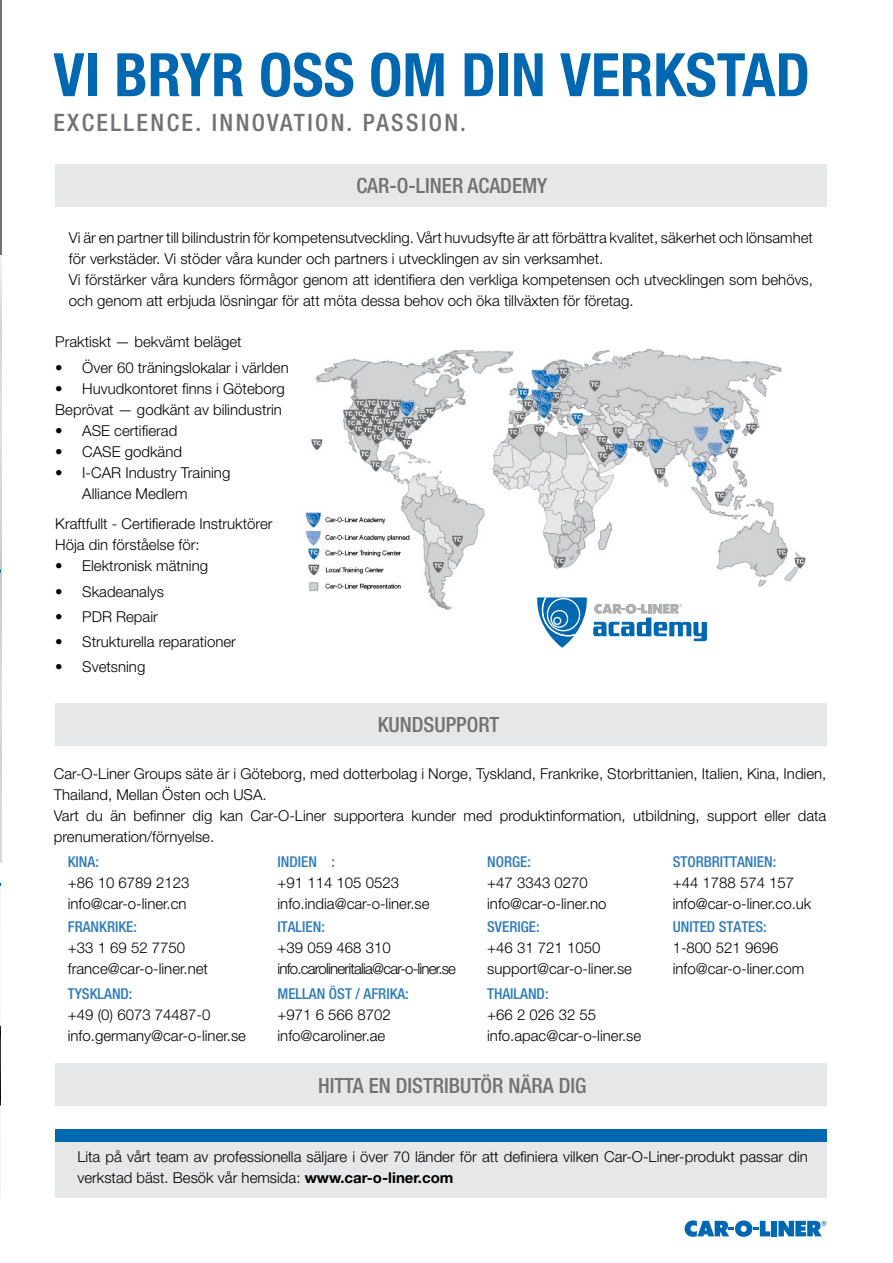
<style>
.page{position:relative;width:893px;height:1263px;background:#fff}
.page>*{position:absolute;margin:0;border:0;box-sizing:border-box;transform-origin:0 0}
.t1{font:700 condensed 60px "Helvetica Neue LT Pro";color:#0067b1}
.t2{font:500 condensed 24px "Helvetica Neue LT Pro";letter-spacing:.1em;color:#717275}
.t3{font:500 condensed 21px "Helvetica Neue LT Pro";color:#717275}
.t4{font:300 15px/21px "Helvetica Neue LT Pro";color:#000}
.t5{font:500 condensed 15px "Helvetica Neue LT Pro";color:#2e7bbd}
.t6{font:300 15px "Helvetica Neue LT Pro";letter-spacing:-.05em;color:#000}
.s1{font-weight:700}
</style>
<div class="page">
<svg style="left:685px;top:1220px;width:85px;height:17px"></svg>
<div style="left:771px;top:1221px;width:6px;height:15px;background:#0068b2"></div>
<svg style="left:778px;top:1221px;width:48px;height:15px"></svg>
<img style="left:304px;top:348px;width:502px;height:262px">
<hr style="left:0;top:0;width:1px;height:254px;background:#717275">
<img style="left:0;top:572px;width:1px;height:290px">
<img style="left:0;top:1025px;width:1px;height:173px">
<img style="left:0;top:255px;width:1px;height:314px">
<div style="left:55px;top:703px;width:771px;height:43px;background:#e6e7e8"></div>
<div style="left:55px;top:164px;width:771px;height:43px;background:#e6e7e8"></div>
<div style="left:55px;top:1063px;width:771px;height:43px;background:#e6e7e8"></div>
<div style="left:55px;top:1138px;width:771px;height:59px;background:#e6e7e8"></div>
<div style="left:55px;top:1129px;width:771px;height:12px;background:#0067b1"></div>
<svg style="left:537px;top:597px;width:50px;height:51px"></svg>
<svg style="left:593px;top:604px;width:114px;height:37px"></svg>
<p class="t1" style="left:53px;top:39px;width:758px">VI BRYR OSS OM DIN VERKSTAD</p>
<p class="t2" style="left:53px;top:108px;width:414px">EXCELLENCE. INNOVATION. PASSION.</p>
<p class="t3" style="left:356px;top:173px;width:192px">CAR-O-LINER ACADEMY</p>
<p class="t4" style="left:69px;top:226px;width:746px">Vi är en partner till bilindustrin för kompetensutveckling. Vårt huvudsyfte är att förbättra kvalitet, säkerhet och lönsamhet för verkstäder. Vi stöder våra kunder och partners i utvecklingen av sin verksamhet.</p>
<p class="t4" style="left:69px;top:268px;width:746px">Vi förstärker våra kunders förmågor genom att identifiera den verkliga kompetensen och utvecklingen som behövs, och genom att erbjuda lösningar för att möta dessa behov och öka tillväxten för företag.</p>
<p class="t4" style="left:55px;top:331px;width:188px">Praktiskt — bekvämt beläget</p>
<p class="t4" style="left:55px;top:356px;width:235px">• Över 60 träningslokalar i världen</p>
<p class="t4" style="left:55px;top:377px;width:231px">• Huvudkontoret finns i Göteborg</p>
<p class="t4" style="left:55px;top:398px;width:228px">Beprövat — godkänt av bilindustrin</p>
<p class="t4" style="left:55px;top:419px;width:124px">• ASE certifierad</p>
<p class="t4" style="left:55px;top:440px;width:128px">• CASE godkänd</p>
<p class="t4" style="left:82px;top:461px;width:150px;text-indent:-27px">• I-CAR Industry Training<br>Alliance Medlem</p>
<p class="t4" style="left:55px;top:513px;width:219px">Kraftfullt - Certifierade Instruktörer</p>
<p class="t4" style="left:55px;top:534px;width:146px">Höja din förståelse för:</p>
<p class="t4" style="left:55px;top:555px;width:154px">• Elektronisk mätning</p>
<p class="t4" style="left:55px;top:580px;width:110px">• Skadeanalys</p>
<p class="t4" style="left:55px;top:606px;width:104px">• PDR Repair</p>
<p class="t4" style="left:55px;top:631px;width:182px">• Strukturella reparationer</p>
<p class="t4" style="left:55px;top:656px;width:92px">• Svetsning</p>
<p class="t3" style="left:378px;top:712px;width:123px">KUNDSUPPORT</p>
<p class="t4" style="left:54px;top:762px;width:774px">Car-O-Liner Groups säte är i Göteborg, med dotterbolag i Norge, Tyskland, Frankrike, Storbrittanien, Italien, Kina, Indien,<br>Thailand, Mellan Östen och USA.</p>
<p class="t4" style="left:54px;top:804px;width:774px">Vart du än befinner dig kan Car-O-Liner supportera kunder med produktinformation, utbildning, support eller data prenumeration/förnyelse.</p>
<p class="t5" style="left:68px;top:853px;width:33px">KINA:</p>
<p class="t4" style="left:68px;top:872px;width:123px">+86 10 6789 2123</p>
<p class="t4" style="left:68px;top:893px;width:120px">info@car-o-liner.cn</p>
<p class="t5" style="left:68px;top:917px;width:71px">FRANKRIKE:</p>
<p class="t4" style="left:68px;top:936px;width:119px">+33 1 69 52 7750</p>
<p class="t4" style="left:68px;top:957px;width:142px">france@car-o-liner.net</p>
<p class="t5" style="left:68px;top:984px;width:66px">TYSKLAND:</p>
<p class="t4" style="left:68px;top:1003px;width:144px">+49 (0) 6073 74487-0</p>
<p class="t4" style="left:68px;top:1024px;width:180px">info.germany@car-o-liner.se</p>
<p class="t5" style="left:277px;top:853px;width:59px">INDIEN :</p>
<p class="t4" style="left:277px;top:872px;width:123px">+91 114 105 0523</p>
<p class="t4" style="left:277px;top:893px;width:154px">info.india@car-o-liner.se</p>
<p class="t5" style="left:277px;top:917px;width:49px">ITALIEN:</p>
<p class="t4" style="left:277px;top:936px;width:115px">+39 059 468 310</p>
<p class="t6" style="left:277px;top:959px;width:180px">info.carolineritalia@car-o-liner.se</p>
<p class="t5" style="left:277px;top:984px;width:133px">MELLAN ÖST / AFRIKA:</p>
<p class="t4" style="left:277px;top:1003px;width:115px">+971 6 566 8702</p>
<p class="t4" style="left:277px;top:1024px;width:109px">info@caroliner.ae</p>
<p class="t5" style="left:487px;top:853px;width:45px">NORGE:</p>
<p class="t4" style="left:487px;top:872px;width:102px">+47 3343 0270</p>
<p class="t4" style="left:487px;top:893px;width:121px">info@car-o-liner.no</p>
<p class="t5" style="left:487px;top:917px;width:54px">SVERIGE:</p>
<p class="t4" style="left:487px;top:936px;width:115px">+46 31 721 1050</p>
<p class="t4" style="left:487px;top:957px;width:146px">support@car-o-liner.se</p>
<p class="t5" style="left:487px;top:984px;width:63px">THAILAND:</p>
<p class="t4" style="left:487px;top:1003px;width:111px">+66 2 026 32 55</p>
<p class="t4" style="left:487px;top:1024px;width:156px">info.apac@car-o-liner.se</p>
<p class="t3" style="left:318px;top:1073px;width:270px">HITTA EN DISTRIBUTÖR NÄRA DIG</p>
<p class="t5" style="left:673px;top:853px;width:105px">STORBRITTANIEN:</p>
<p class="t4" style="left:673px;top:872px;width:123px">+44 1788 574 157</p>
<p class="t4" style="left:673px;top:893px;width:140px">info@car-o-liner.co.uk</p>
<p class="t5" style="left:673px;top:917px;width:96px">UNITED STATES:</p>
<p class="t4" style="left:673px;top:936px;width:107px">1-800 521 9696</p>
<p class="t4" style="left:673px;top:957px;width:133px">info@car-o-liner.com</p>
<p class="t4" style="left:77px;top:1145px;width:732px">Lita på vårt team av professionella säljare i över 70 länder för att definiera vilken Car-O-Liner-produkt passar din verkstad bäst. Besök vår hemsida: <span class="s1">www.car-o-liner.com</span></p>
</div>
